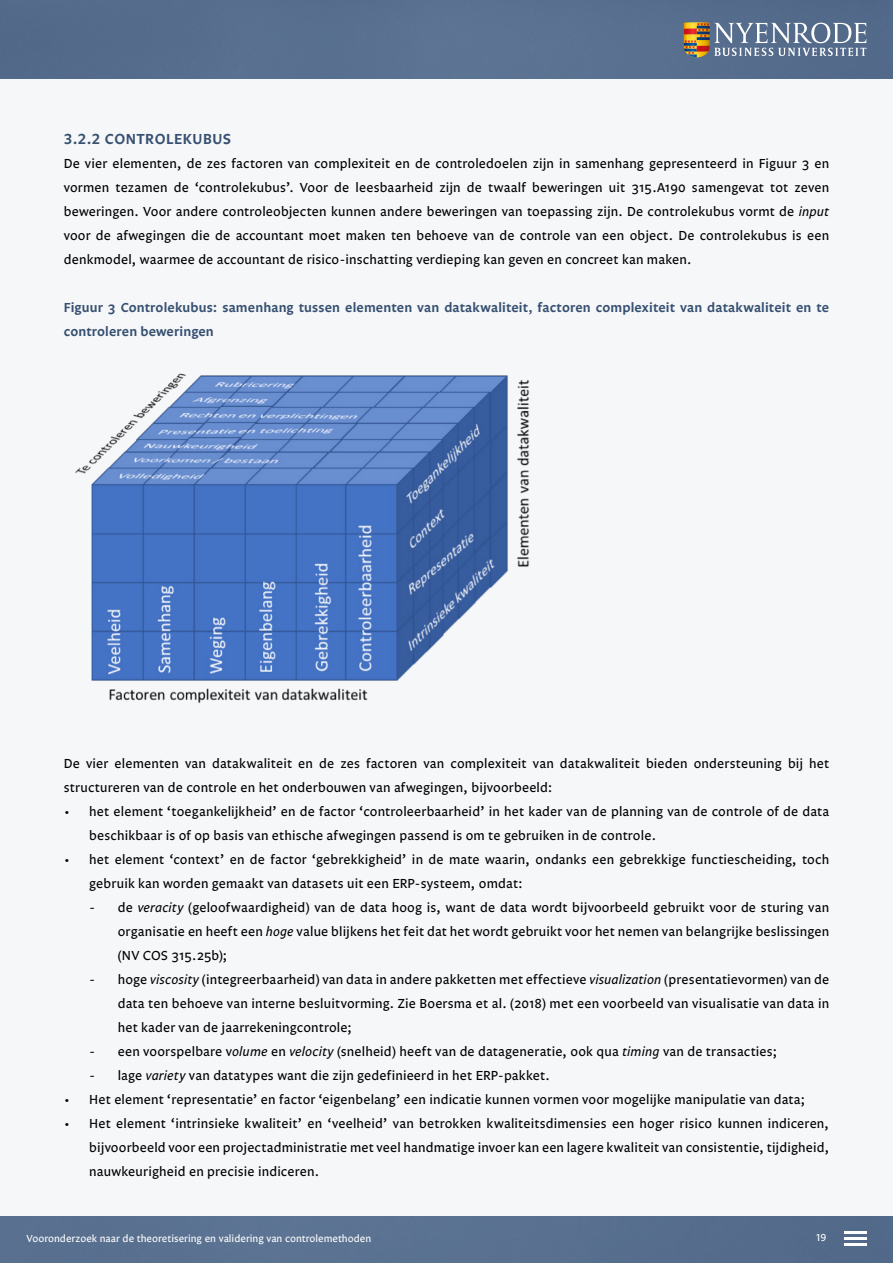
<style>
.page{position:relative;width:893px;height:1263px;background:#f6f7f9}
.page>*{position:absolute;margin:0;border:0;box-sizing:border-box;transform-origin:0 0}
.t1{font:600 15px "Legato OT";letter-spacing:.04em;color:#365071}
.t2{font:13.5px/24px "Legato OT";letter-spacing:.01em;color:#000;text-align:justify}
.t3{font:600 13.5px/24px "Legato OT";letter-spacing:.01em;color:#365071}
.t4{font:10.5px "Legato OT";color:#fff}
.s1{font-style:italic}
</style>
<div class="page">
<div style="left:0;top:1216px;width:893px;height:47px;background:#597090"></div>
<hr style="left:844px;top:1231px;width:22px;height:2px;background:#fff">
<hr style="left:844px;top:1237px;width:22px;height:2px;background:#fff">
<hr style="left:844px;top:1243px;width:22px;height:2px;background:#fff">
<div style="left:0;top:0;width:893px;height:79px;background:#586f8f"></div>
<svg style="left:684px;top:22px;width:182px;height:35px;background:#828a96"></svg>
<img style="left:75px;top:373px;width:455px;height:331px">
<p class="t1" style="left:64px;top:130px;width:169px">3.2.2 CONTROLEKUBUS</p>
<p class="t2" style="left:64px;top:152px;width:767px">De vier elementen, de zes factoren van complexiteit en de controledoelen zijn in samenhang gepresenteerd in Figuur 3 en vormen tezamen de ‘controlekubus’. Voor de leesbaarheid zijn de twaalf beweringen uit 315.A190 samengevat tot zeven beweringen. Voor andere controleobjecten kunnen andere beweringen van toepassing zijn. De controlekubus vormt de <span class="s1">input </span>voor de afwegingen die de accountant moet maken ten behoeve van de controle van een object. De controlekubus is een denkmodel, waarmee de accountant de risico-inschatting verdieping kan geven en concreet kan maken.</p>
<p class="t3" style="left:64px;top:296px;width:767px">Figuur 3 Controlekubus: samenhang tussen elementen van datakwaliteit, factoren complexiteit van datakwaliteit en te controleren beweringen</p>
<p class="t2" style="left:64px;top:752px;width:767px">De vier elementen van datakwaliteit en de zes factoren van complexiteit van datakwaliteit bieden ondersteuning bij het structureren van de controle en het onderbouwen van afwegingen, bijvoorbeeld:</p>
<p class="t2" style="left:89px;top:800px;width:741px;text-indent:-26px">• het element ‘toegankelijkheid’ en de factor ‘controleerbaarheid’ in het kader van de planning van de controle of de data beschikbaar is of op basis van ethische afwegingen passend is om te gebruiken in de controle.</p>
<p class="t2" style="left:89px;top:848px;width:741px;text-indent:-26px">• het element ‘context’ en de factor ‘gebrekkigheid’ in de mate waarin, ondanks een gebrekkige functiescheiding, toch gebruik kan worden gemaakt van datasets uit een ERP-systeem, omdat:</p>
<p class="t2" style="left:118px;top:896px;width:713px;text-indent:-28px">- de <span class="s1">veracity</span> (geloofwaardigheid) van de data hoog is, want de data wordt bijvoorbeeld gebruikt voor de sturing van organisatie en heeft een <span class="s1">hoge</span> value blijkens het feit dat het wordt gebruikt voor het nemen van belangrijke beslissingen (NV COS 315.25b);</p>
<p class="t2" style="left:118px;top:968px;width:713px;text-indent:-28px">- hoge <span class="s1">viscosity</span> (integreerbaarheid) van data in andere pakketten met effectieve <span class="s1">visualization</span> (presentatievormen) van de data ten behoeve van interne besluitvorming. Zie Boersma et al. (2018) met een voorbeeld van visualisatie van data in het kader van de jaarrekeningcontrole;</p>
<p class="t2" style="left:89px;top:1040px;width:690px">- een voorspelbare v<span class="s1">olume</span> en <span class="s1">velocity</span> (snelheid) heeft van de datageneratie, ook qua <span class="s1">timing</span> van de transacties;</p>
<p class="t2" style="left:89px;top:1064px;width:462px">- lage <span class="s1">variety</span> van datatypes want die zijn gedefinieerd in het ERP-pakket.</p>
<p class="t2" style="left:64px;top:1088px;width:743px">• Het element ‘representatie’ en factor ‘eigenbelang’ een indicatie kunnen vormen voor mogelijke manipulatie van data;</p>
<p class="t2" style="left:89px;top:1112px;width:741px;text-indent:-26px">• Het element ‘intrinsieke kwaliteit’ en ‘veelheid’ van betrokken kwaliteitsdimensies een hoger risico kunnen indiceren, bijvoorbeeld voor een projectadministratie met veel handmatige invoer kan een lagere kwaliteit van consistentie, tijdigheid, nauwkeurigheid en precisie indiceren.</p>
<p class="t4" style="left:27px;top:1233px;width:346px">Vooronderzoek naar de theoretisering en validering van controlemethoden</p>
<p class="t4" style="left:816px;top:1232px;width:12px">19</p>
</div>
